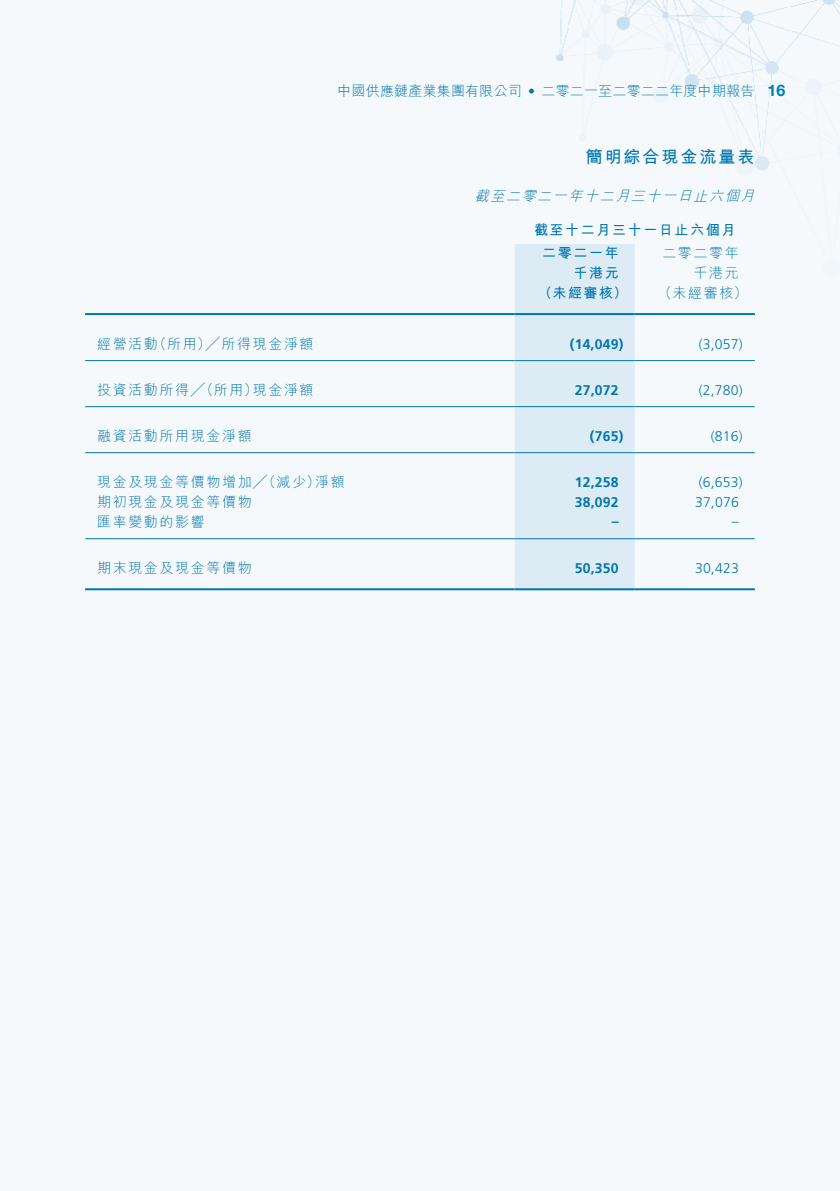
<style>
.page{position:relative;width:840px;height:1191px;background:#fff}
.page>*{position:absolute;margin:0;border:0;box-sizing:border-box;transform-origin:0 0}
.t1{font:700 17px "M Hei HK";letter-spacing:.115em;color:#0077ae}
.t2{font:700 16px "Helvetica Neue LT Std";color:#0080b5}
._15_Table_Stub{font:300 14px "M Hei HK";letter-spacing:.115em;color:#0077ae}
._01_Body_Text{font:300 14px "Frutiger LT Std";letter-spacing:.015em;color:#0077ae}
._01_Body_Text-2{font:700 14px "Frutiger LT Std";letter-spacing:.015em;color:#0077ae}
._15_Table_Stub-2{font:300 14px "M Hei HK";letter-spacing:.015em;color:#0077ae}
._01_Body_Text-3{font:700 14px "M Hei HK";letter-spacing:.115em;color:#0077ae}
.t3{font:italic 300 14px "M Hei HK";color:#0077ae}
._01_Body_Text-4{font:300 14px "M Hei HK";letter-spacing:.115em;color:#0077ae}
.s1{font-family:"Frutiger LT Std"}
</style>
<div class="page">
<div style="left:85px;top:0;width:754px;height:591px;background:#f5f9fb"></div>
<svg style="left:514px;top:244px;width:120px;height:344px;background:#ddebf5"></svg>
<hr style="left:85px;top:313px;width:429px;height:2px;background:#0077ae">
<hr style="left:514px;top:313px;width:120px;height:2px;background:#0077ae">
<hr style="left:634px;top:313px;width:120px;height:2px;background:#0077ae">
<hr style="left:85px;top:360px;width:429px;height:1px;background:#0077ae">
<hr style="left:514px;top:360px;width:120px;height:1px;background:#0077ae">
<hr style="left:634px;top:360px;width:120px;height:1px;background:#0077ae">
<hr style="left:85px;top:406px;width:429px;height:1px;background:#0077ae">
<hr style="left:514px;top:406px;width:120px;height:1px;background:#0077ae">
<hr style="left:634px;top:406px;width:120px;height:1px;background:#0077ae">
<hr style="left:85px;top:452px;width:429px;height:1px;background:#0077ae">
<hr style="left:514px;top:452px;width:120px;height:1px;background:#0077ae">
<hr style="left:634px;top:452px;width:120px;height:1px;background:#0077ae">
<hr style="left:85px;top:538px;width:429px;height:1px;background:#0077ae">
<hr style="left:514px;top:538px;width:120px;height:1px;background:#0077ae">
<hr style="left:634px;top:538px;width:120px;height:1px;background:#0077ae">
<hr style="left:85px;top:588px;width:429px;height:2px;background:#0077ae">
<hr style="left:514px;top:588px;width:120px;height:2px;background:#0077ae">
<hr style="left:634px;top:588px;width:120px;height:2px;background:#0077ae">
<p class="_15_Table_Stub-2" style="left:337px;top:84px;width:418px">中國供應鏈產業集團有限公司 <span class="s1">•</span> 二零二一至二零二二年度中期報告</p>
<p class="t2" style="left:767px;top:80px;width:20px">16</p>
<p class="t1" style="left:585px;top:144px;width:170px">簡明綜合現金流量表</p>
<p class="t3" style="left:474px;top:188px;width:284px">截至二零二一年十二月三十一日止六個月</p>
<p class="_01_Body_Text-3" style="left:533px;top:220px;width:203px">截至十二月三十一日止六個月</p>
<p class="_01_Body_Text-4" style="left:662px;top:246px;width:78px">二零二零年</p>
<p class="_01_Body_Text-3" style="left:542px;top:243px;width:78px">二零二一年</p>
<p class="_01_Body_Text-3" style="left:573px;top:263px;width:47px">千港元</p>
<p class="_01_Body_Text-4" style="left:693px;top:266px;width:47px">千港元</p>
<p class="_01_Body_Text-3" style="left:538px;top:283px;width:91px">（未經審核）</p>
<p class="_01_Body_Text-4" style="left:658px;top:286px;width:91px">（未經審核(</p>
<p class="_15_Table_Stub" style="left:153px;top:337px;width:162px">（所用）╱所得現金淨額</p>
<p class="_15_Table_Stub" style="left:97px;top:337px;width:62px">經營活動</p>
<p class="_01_Body_Text-2" style="left:569px;top:336px;width:55px">)14,049(</p>
<p class="_01_Body_Text" style="left:698px;top:336px;width:45px">)3,057(</p>
<p class="_15_Table_Stub" style="left:97px;top:383px;width:162px">投資活動所得╱（所用）</p>
<p class="_15_Table_Stub" style="left:252px;top:383px;width:62px">現金淨額</p>
<p class="_01_Body_Text-2" style="left:574px;top:382px;width:45px">27,072</p>
<p class="_01_Body_Text" style="left:698px;top:382px;width:45px">)2,780(</p>
<p class="_15_Table_Stub" style="left:97px;top:429px;width:156px">融資活動所用現金淨額</p>
<p class="_01_Body_Text-2" style="left:589px;top:428px;width:35px">)765(</p>
<p class="_01_Body_Text" style="left:710px;top:428px;width:33px">)816(</p>
<p class="_15_Table_Stub" style="left:97px;top:475px;width:224px">現金及現金等價物增加╱（減少）</p>
<p class="_15_Table_Stub" style="left:315px;top:475px;width:31px">淨額</p>
<p class="_01_Body_Text-2" style="left:574px;top:474px;width:45px">12,258</p>
<p class="_01_Body_Text" style="left:698px;top:474px;width:45px">)6,653(</p>
<p class="_15_Table_Stub" style="left:97px;top:495px;width:156px">期初現金及現金等價物</p>
<p class="_01_Body_Text-2" style="left:574px;top:494px;width:45px">38,092</p>
<p class="_01_Body_Text" style="left:694px;top:494px;width:45px">37,076</p>
<p class="_15_Table_Stub" style="left:97px;top:515px;width:109px">匯率變動的影響</p>
<p class="_01_Body_Text-2" style="left:611px;top:513px;width:8px">–</p>
<p class="_01_Body_Text" style="left:731px;top:513px;width:8px">–</p>
<p class="_15_Table_Stub" style="left:97px;top:561px;width:156px">期末現金及現金等價物</p>
<p class="_01_Body_Text-2" style="left:574px;top:560px;width:45px">50,350</p>
<p class="_01_Body_Text" style="left:694px;top:561px;width:45px">30,423</p>
</div>
